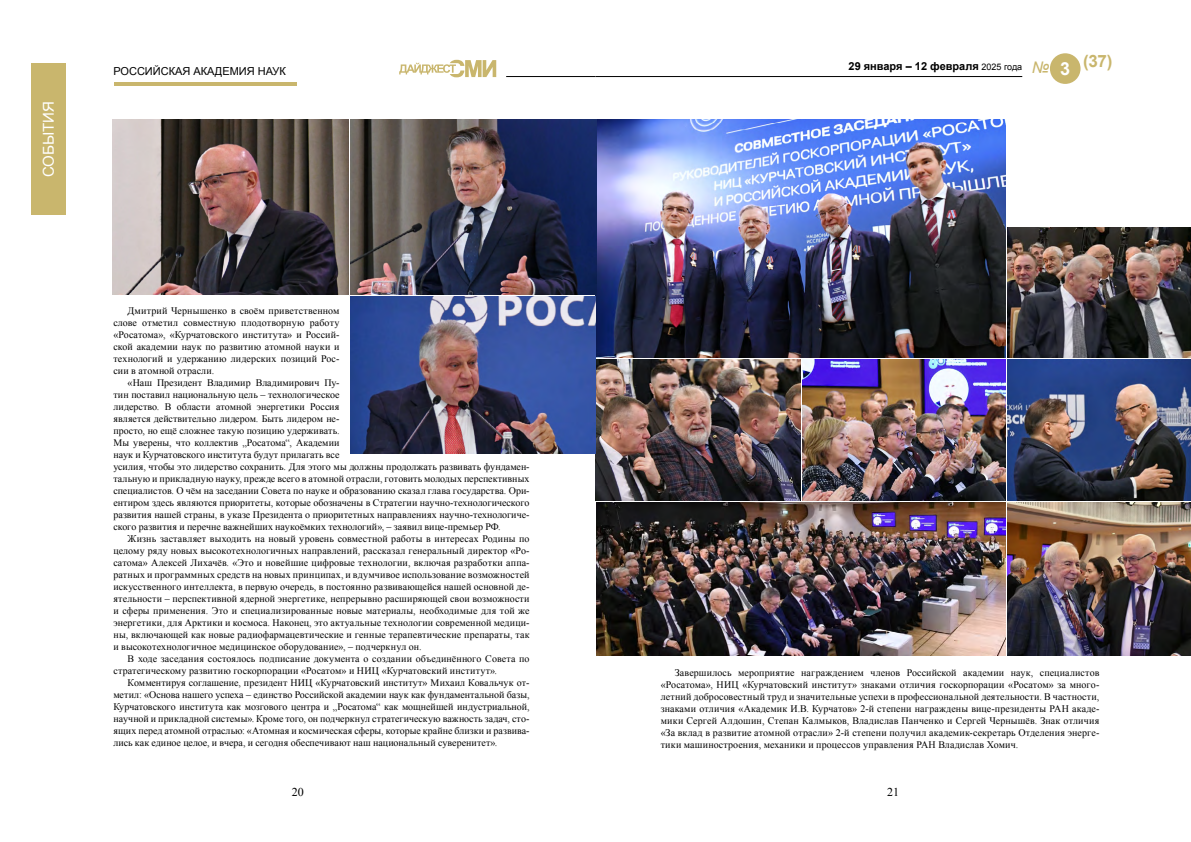
<style>
.page{position:relative;width:1191px;height:842px;background:#fff}
.page>*{position:absolute;margin:0;border:0;box-sizing:border-box;transform-origin:0 0}
.t1{font:700 17px "Arial";color:#c9b66d}
.t2{font:15px "Arial";color:#fff}
.t3{font:12px "Times New Roman";color:#000}
.t4{font:700 11px "Arial";color:#000}
.t5{font:11px "Arial";color:#000}
.t6{font:10px/12px "Times New Roman";letter-spacing:.005em;color:#000;text-align:justify}
.s1{font-weight:400;font-size:9px}
.s2{font-size:18px;color:#fff}
</style>
<div class="page">
<img style="left:596px;top:119px;width:409px;height:238px">
<img style="left:802px;top:359px;width:203px;height:142px">
<img style="left:595px;top:359px;width:205px;height:142px">
<img style="left:1007px;top:227px;width:184px;height:130px">
<img style="left:1007px;top:503px;width:184px;height:153px">
<img style="left:1007px;top:359px;width:184px;height:142px">
<img style="left:596px;top:503px;width:409px;height:153px">
<img style="left:112px;top:119px;width:237px;height:176px">
<img style="left:350px;top:119px;width:246px;height:335px">
<hr style="left:506px;top:76px;width:89px;height:1px;background:#000">
<hr style="left:595px;top:76px;width:427px;height:1px;background:#000">
<div style="left:1050px;top:53px;width:30px;height:31px;background:#c9b66d;border-radius:50%"></div>
<hr style="left:114px;top:82px;width:183px;height:4px;background:#c9b66d">
<svg style="left:399px;top:60px;width:97px;height:17px"></svg>
<div style="left:31px;top:63px;width:34px;height:151px;background:#c9b66d"></div>
<h2 class="t2" style="left:39px;top:177px;width:78px;rotate:-90deg">СОБЫТИЯ</h2>
<p class="t5" style="left:113px;top:64px;width:174px">РОССИЙСКАЯ АКАДЕМИЯ НАУК</p>
<p class="t4" style="left:848px;top:59px;width:175px">29 января ‒ 12 февраля <span class="s1">2025 года</span></p>
<h1 class="t1" style="left:1031px;top:50px;width:82px"><sub>№</sub> <span class="s2">3</span> (37)</h1>
<p class="t6" style="left:113px;top:304px;width:227px;text-indent:14px">Дмитрий Чернышенко в своём приветственном слове отметил совместную плодотворную работу «Росатома», «Курчатовского института» и Россий&shy;ской академии наук по развитию атомной науки и технологий и удержанию лидерских позиций Рос&shy;сии в атомной отрасли.</p>
<p class="t6" style="left:113px;top:376px;width:418px;text-align:left;text-indent:14px">«Наш Президент Владимир Владимирович Пу-<br>тин поставил национальную цель – технологическое<br>лидерство. В области атомной энергетики Россия<br>является действительно лидером. Быть лидером не-<br>просто, но ещё сложнее такую позицию удерживать.<br>Мы уверены, что коллектив „Росатома“, Академии<br>наук и Курчатовского института будут прилагать все<br>усилия, чтобы это лидерство сохранить. Для этого мы должны продолжать развивать фундамен&shy;тальную и прикладную науку, прежде всего в атомной отрасли, готовить молодых перспективных специалистов. О чём на заседании Совета по науке и образованию сказал глава государства. Ори&shy;ентиром здесь являются приоритеты, которые обозначены в Стратегии научно-технологического развития нашей страны, в указе Президента о приоритетных направлениях научно-технологиче&shy;ского развития и перечне важнейших наукоёмких технологий», – заявил вице-премьер РФ.</p>
<p class="t6" style="left:113px;top:532px;width:418px;text-indent:14px">Жизнь заставляет выходить на новый уровень совместной работы в интересах Родины по целому ряду новых высокотехнологичных направлений, рассказал генеральный директор «Ро&shy;сатома» Алексей Лихачёв. «Это и новейшие цифровые технологии, включая разработки аппа&shy;ратных и программных средств на новых принципах, и вдумчивое использование возможностей искусственного интеллекта, в первую очередь, в постоянно развивающейся нашей основной де&shy;ятельности – перспективной ядерной энергетике, непрерывно расширяющей свои возможности и сферы применения. Это и специализированные новые материалы, необходимые для той же энергетики, для Арктики и космоса. Наконец, это актуальные технологии современной медици&shy;ны, включающей как новые радиофармацевтические и генные терапевтические препараты, так и высокотехнологичное медицинское оборудование», – подчеркнул он.</p>
<p class="t6" style="left:113px;top:652px;width:417px;text-indent:14px">В ходе заседания состоялось подписание документа о создании объединённого Совета по стратегическому развитию госкорпорации «Росатом» и НИЦ «Курчатовский институт».</p>
<p class="t6" style="left:113px;top:676px;width:417px;text-indent:14px">Комментируя соглашение, президент НИЦ «Курчатовский институт» Михаил Ковальчук от&shy;метил: «Основа нашего успеха – единство Российской академии наук как фундаментальной базы, Курчатовского института как мозгового центра и „Росатома“ как мощнейшей индустриальной, научной и прикладной системы». Кроме того, он подчеркнул стратегическую важность задач, сто&shy;ящих перед атомной отраслью: «Атомная и космическая сферы, которые крайне близки и развива&shy;лись как единое целое, и вчера, и сегодня обеспечивают наш национальный суверенитет».</p>
<p class="t6" style="left:660px;top:666px;width:440px;text-indent:14px">Завершилось мероприятие награждением членов Российской академии наук, специалистов «Росатома», НИЦ «Курчатовский институт» знаками отличия госкорпорации «Росатом» за много&shy;летний добросовестный труд и значительные успехи в профессиональной деятельности. В частности, знаками отличия «Академик И.В. Курчатов» 2-й степени награждены вице-президенты РАН акаде&shy;мики Сергей Алдошин, Степан Калмыков, Владислав Панченко и Сергей Чернышёв. Знак отличия «За вклад в развитие атомной отрасли» 2-й степени получил академик-секретарь Отделения энерге&shy;тики машиностроения, механики и процессов управления РАН Владислав Хомич.</p>
<p class="t3" style="left:292px;top:784px;width:13px">20</p>
<p class="t3" style="left:887px;top:784px;width:13px">21</p>
</div>
